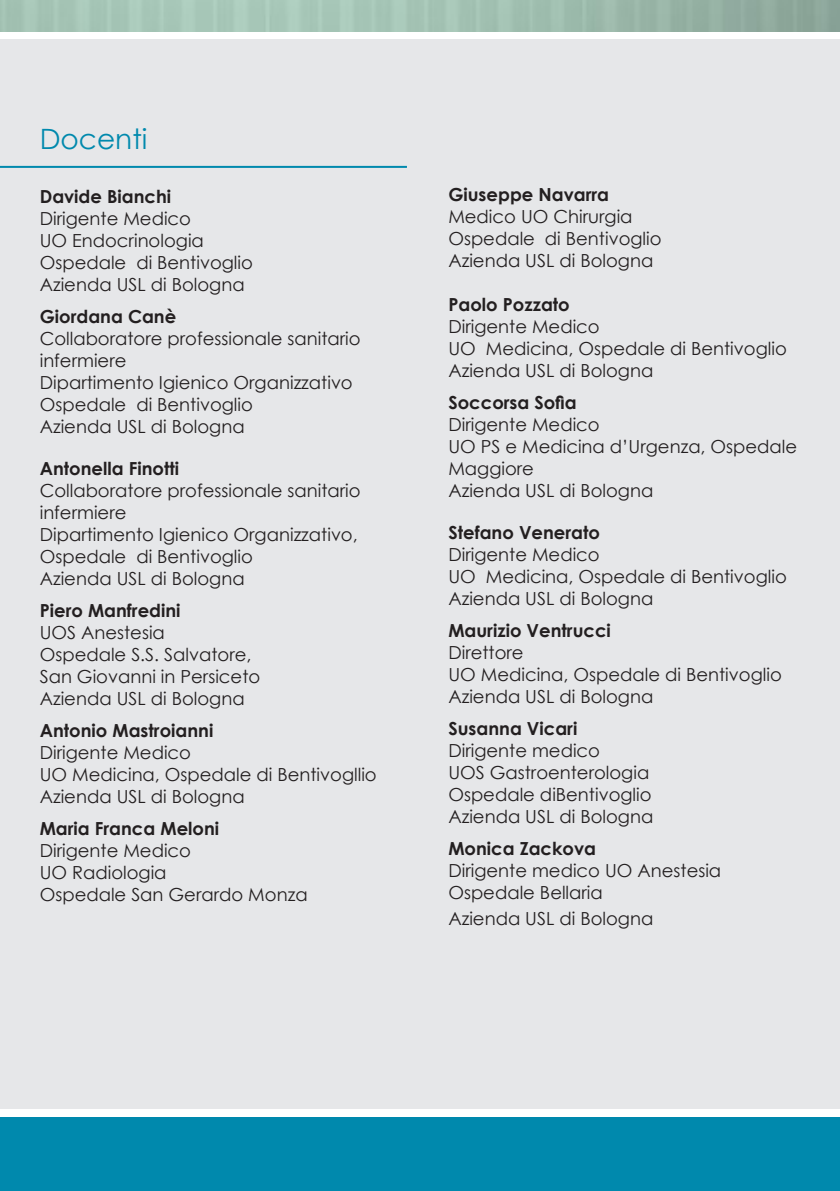
<style>
.page{position:relative;width:840px;height:1191px;background:#fff}
.page>*{position:absolute;margin:0;border:0;box-sizing:border-box;transform-origin:0 0}
.t1{font:28px "Century Gothic";color:#0089ad}
.t2{font:18px/22px "Century Gothic";color:#231f20}
.t3{font:700 18px "Century Gothic";color:#231f20}
</style>
<div class="page">
<div style="left:0;top:40px;width:839px;height:1068px;background:#e6e7e9"></div>
<hr style="left:0;top:166px;width:406px;height:2px;background:#0089ad">
<div style="left:0;top:1117px;width:839px;height:74px;background:#0089ad"></div>
<p class="t1" style="left:40px;top:119px;width:109px">Docenti</p>
<p class="t3" style="left:40px;top:182px;width:133px">Davide Bianchi</p>
<p class="t2" style="left:40px;top:207px;width:153px">Dirigente Medico</p>
<p class="t2" style="left:40px;top:229px;width:165px">UO Endocrinologia</p>
<p class="t2" style="left:40px;top:251px;width:214px">Ospedale di Bentivoglio</p>
<p class="t2" style="left:40px;top:273px;width:206px">Azienda USL di Bologna</p>
<p class="t3" style="left:40px;top:302px;width:138px">Giordana Canè</p>
<p class="t2" style="left:40px;top:327px;width:322px">Collaboratore professionale sanitario</p>
<p class="t2" style="left:40px;top:349px;width:88px">infermiere</p>
<p class="t2" style="left:40px;top:371px;width:314px">Dipartimento Igienico Organizzativo</p>
<p class="t2" style="left:40px;top:393px;width:214px">Ospedale di Bentivoglio</p>
<p class="t2" style="left:40px;top:415px;width:206px">Azienda USL di Bologna</p>
<p class="t3" style="left:40px;top:454px;width:141px">Antonella Finotti</p>
<p class="t2" style="left:40px;top:479px;width:322px">Collaboratore professionale sanitario infermiere</p>
<p class="t2" style="left:40px;top:523px;width:319px">Dipartimento Igienico Organizzativo,<br>Ospedale di Bentivoglio</p>
<p class="t2" style="left:40px;top:567px;width:206px">Azienda USL di Bologna</p>
<p class="t3" style="left:40px;top:596px;width:142px">Piero Manfredini</p>
<p class="t2" style="left:40px;top:621px;width:127px">UOS Anestesia</p>
<p class="t2" style="left:40px;top:643px;width:213px">Ospedale S.S. Salvatore,</p>
<p class="t2" style="left:40px;top:665px;width:222px">San Giovanni in Persiceto</p>
<p class="t2" style="left:40px;top:687px;width:206px">Azienda USL di Bologna</p>
<p class="t3" style="left:40px;top:716px;width:175px">Antonio Mastroianni</p>
<p class="t2" style="left:40px;top:741px;width:153px">Dirigente Medico</p>
<p class="t2" style="left:40px;top:763px;width:338px">UO Medicina, Ospedale di Bentivogllio</p>
<p class="t2" style="left:40px;top:785px;width:206px">Azienda USL di Bologna</p>
<p class="t3" style="left:40px;top:814px;width:181px">Maria Franca Meloni</p>
<p class="t2" style="left:40px;top:839px;width:153px">Dirigente Medico</p>
<p class="t2" style="left:40px;top:861px;width:128px">UO Radiologia</p>
<p class="t2" style="left:40px;top:883px;width:269px">Ospedale San Gerardo Monza</p>
<p class="t3" style="left:448px;top:181px;width:162px">Giuseppe Navarra</p>
<p class="t2" style="left:448px;top:205px;width:186px">Medico UO Chirurgia</p>
<p class="t2" style="left:448px;top:227px;width:214px">Ospedale di Bentivoglio</p>
<p class="t2" style="left:448px;top:249px;width:206px">Azienda USL di Bologna</p>
<p class="t3" style="left:448px;top:291px;width:123px">Paolo Pozzato</p>
<p class="t2" style="left:448px;top:315px;width:153px">Dirigente Medico</p>
<p class="t2" style="left:448px;top:337px;width:340px">UO Medicina, Ospedale di Bentivoglio</p>
<p class="t2" style="left:448px;top:359px;width:206px">Azienda USL di Bologna</p>
<p class="t3" style="left:448px;top:389px;width:130px">Soccorsa Sofia</p>
<p class="t2" style="left:448px;top:413px;width:153px">Dirigente Medico</p>
<p class="t2" style="left:448px;top:435px;width:350px">UO PS e Medicina d’Urgenza, Ospedale<br>Maggiore</p>
<p class="t2" style="left:448px;top:479px;width:206px">Azienda USL di Bologna</p>
<p class="t3" style="left:448px;top:519px;width:153px">Stefano Venerato</p>
<p class="t2" style="left:448px;top:543px;width:153px">Dirigente Medico</p>
<p class="t2" style="left:448px;top:565px;width:340px">UO Medicina, Ospedale di Bentivoglio</p>
<p class="t2" style="left:448px;top:587px;width:206px">Azienda USL di Bologna</p>
<p class="t3" style="left:448px;top:617px;width:164px">Maurizio Ventrucci</p>
<p class="t2" style="left:448px;top:641px;width:77px">Direttore</p>
<p class="t2" style="left:448px;top:663px;width:335px">UO Medicina, Ospedale di Bentivoglio</p>
<p class="t2" style="left:448px;top:685px;width:206px">Azienda USL di Bologna</p>
<p class="t3" style="left:448px;top:715px;width:130px">Susanna Vicari</p>
<p class="t2" style="left:448px;top:739px;width:153px">Dirigente medico</p>
<p class="t2" style="left:448px;top:761px;width:202px">UOS Gastroenterologia</p>
<p class="t2" style="left:448px;top:783px;width:205px">Ospedale diBentivoglio</p>
<p class="t2" style="left:448px;top:805px;width:206px">Azienda USL di Bologna</p>
<p class="t3" style="left:448px;top:835px;width:149px">Monica Zackova</p>
<p class="t2" style="left:448px;top:859px;width:274px">Dirigente medico UO Anestesia<br>Ospedale Bellaria</p>
<p class="t2" style="left:448px;top:907px;width:206px">Azienda USL di Bologna</p>
</div>
